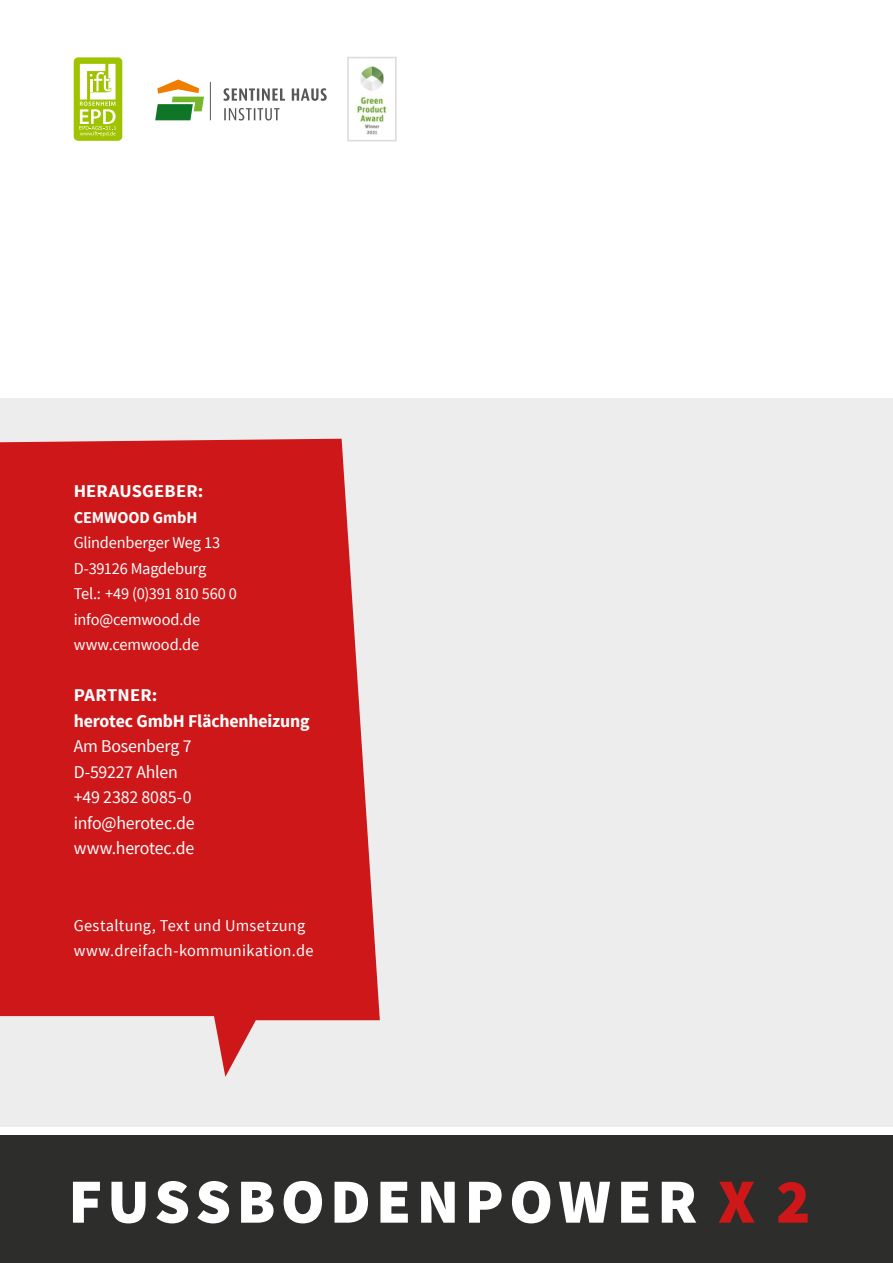
<style>
.page{position:relative;width:893px;height:1263px;background:#fff}
.page>*{position:absolute;margin:0;border:0;box-sizing:border-box;transform-origin:0 0}
.t1{font:900 63px "Source Sans Pro";letter-spacing:.08em;color:#fff}
.t2{font:18px/25.5px "Source Sans Pro";letter-spacing:-.015em;color:#fff}
.t3{font:700 18px/25.5px "Source Sans Pro";letter-spacing:-.01em;color:#fff}
.t4{font:700 18px "Source Sans Pro";letter-spacing:.01em;color:#fff}
.t5{font:16.5px/25.5px "Source Sans Pro";letter-spacing:-.005em;color:#fff}
.t6{font:16.5px/25.5px "Source Sans Pro";letter-spacing:.015em;color:#fff}
.t7{font:700 16.5px "Source Sans Pro";letter-spacing:-.005em;color:#fff}
.s1{color:#cd1719}
</style>
<div class="page">
<div style="left:0;top:398px;width:893px;height:729px;background:#ededed"></div>
<svg style="left:0;top:439px;width:380px;height:638px;background:#d02f31"></svg>
<div style="left:0;top:1135px;width:893px;height:128px;background:#2d2d2c"></div>
<svg style="left:224px;top:108px;width:56px;height:13px"></svg>
<svg style="left:223px;top:88px;width:104px;height:13px"></svg>
<svg style="left:155px;top:79px;width:49px;height:41px"></svg>
<hr style="left:210px;top:82px;width:1px;height:38px;background:#575756">
<img style="left:356px;top:66px;width:31px;height:69px">
<div style="left:347px;top:57px;width:50px;height:84px;border:2px solid #dadada"></div>
<div style="left:74px;top:57px;width:48px;height:84px;background:#a0c300;border-radius:4px"></div>
<svg style="left:79px;top:64px;width:37px;height:72px"></svg>
<p class="t4" style="left:74px;top:480px;width:131px">HERAUSGEBER:</p>
<p class="t7" style="left:74px;top:507px;width:125px">CEMWOOD GmbH</p>
<p class="t5" style="left:74px;top:530px;width:165px">Glindenberger Weg 13<br>D-39126 Magdeburg<br>Tel.: +49 (0)391 810 560 0 info@cemwood.de www.cemwood.de</p>
<p class="t3" style="left:74px;top:683px;width:237px">PARTNER:<br>herotec GmbH Flächenheizung</p>
<p class="t2" style="left:74px;top:734px;width:122px">Am Bosenberg 7<br>D-59227 Ahlen +49 2382 8085-0 info@herotec.de www.herotec.de</p>
<p class="t6" style="left:74px;top:913px;width:241px">Gestaltung, Text und Umsetzung www.dreifach-kommunikation.de</p>
<h1 class="t1" style="left:68px;top:1161px;width:743px">FUSSBODENPOWER <span class="s1">X 2</span></h1>
</div>
